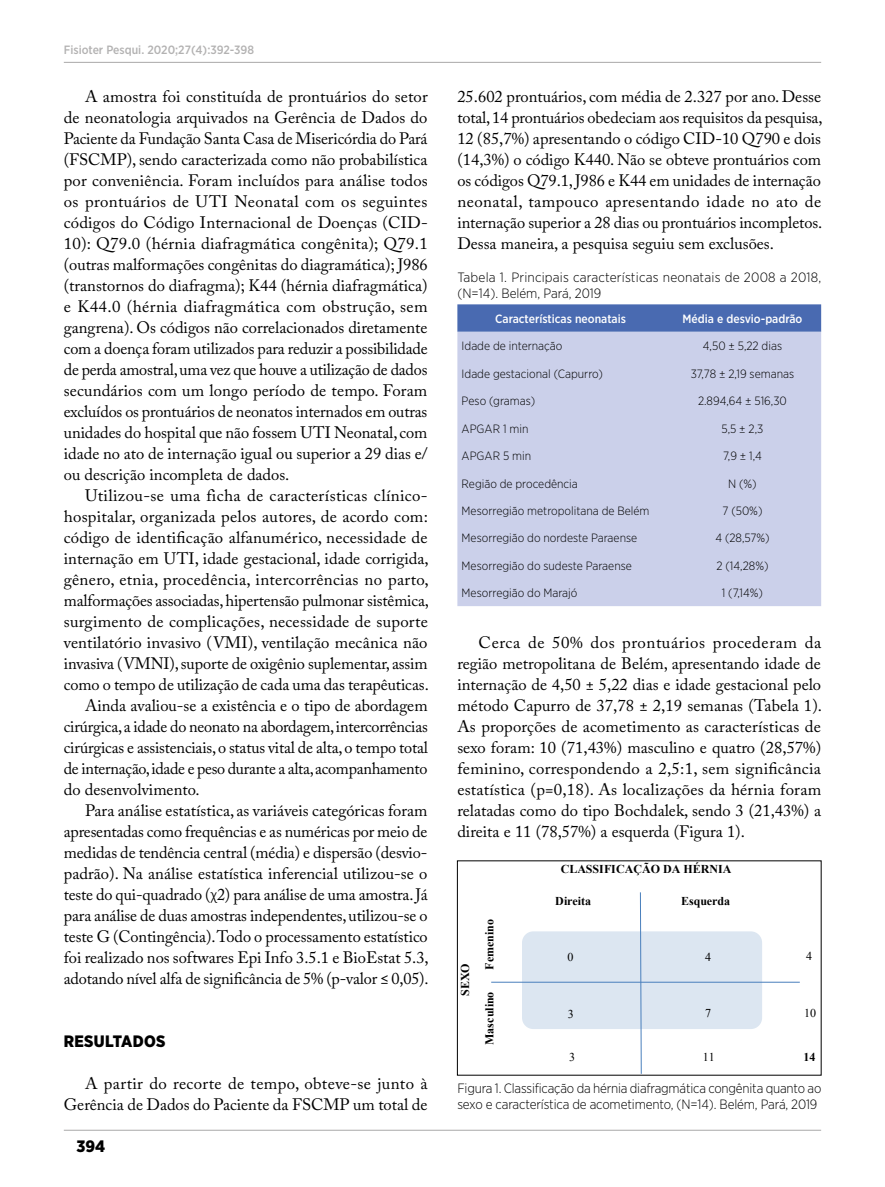
<style>
.page{position:relative;width:885px;height:1187px;background:#fff}
.page>*{position:absolute;margin:0;border:0;box-sizing:border-box;transform-origin:0 0}
.t1{font:16.5px/21px "Adobe Caslon Pro";color:#000;text-align:justify}
.t2{font:16.5px "Adobe Caslon Pro";letter-spacing:.02em;color:#000}
.t3{font:900 16.5px "Gotham Narrow";letter-spacing:.02em;color:#000}
.t4{font:300 13.5px/16.2px "Gotham Narrow";letter-spacing:-.01em;color:#000}
.t5{font:300 13.5px/16.2px "Gotham Narrow";letter-spacing:.01em;color:#000}
.t6{font:300 12px "Gotham Narrow";color:#000}
.t7{font:700 12px "Times New Roman";color:#000}
.t8{font:500 12px "Gotham Narrow";color:#fff}
.t9{font:500 12px "Gotham Narrow";color:#b3b2b2}
.t10{font:12px "Times New Roman";color:#000}
.s1{font-family:"Calibri";font-weight:300}
</style>
<div class="page">
<hr style="left:64px;top:62px;width:757px;height:1px;background:#b3b2b2">
<hr style="left:64px;top:1129px;width:757px;height:1px;background:#b3b2b2">
<svg style="left:457px;top:304px;width:364px;height:28px;background:#4d6db2"></svg>
<div style="left:457px;top:332px;width:364px;height:274px;background:#cbd0ea"></div>
<div style="left:523px;top:932px;width:238px;height:95px;background:#dce6f1;border-radius:10px"></div>
<div style="left:522px;top:931px;width:240px;height:97px;border:2px solid #dce6f1;border-radius:10px"></div>
<hr style="left:491px;top:981px;width:308px;height:1px;background:#497fbc">
<svg style="left:639px;top:892px;width:3px;height:181px"></svg>
<p class="t9" style="left:64px;top:42px;width:192px">Fisioter Pesqui. 2020;27(4):392-398</p>
<p class="t1" style="left:64px;top:86px;width:365px;text-indent:21px">A amostra foi constituída de prontuários do setor de neonatologia arquivados na Gerência de Dados do Paciente da Fundação Santa Casa de Misericórdia do Pará (FSCMP), sendo caracterizada como não probabilística por conveniência. Foram incluídos para análise todos os prontuários de UTI Neonatal com os seguintes códigos do Código Internacional de Doenças (CID-10): Q79.0 (hérnia diafragmática congênita); Q79.1 (outras malformações congênitas do diagramática); J986 (transtornos do diafragma); K44 (hérnia diafragmática) e K44.0 (hérnia diafragmática com obstrução, sem gangrena). Os códigos não correlacionados diretamente com a doença foram utilizados para reduzir a possibilidade de perda amostral, uma vez que houve a utilização de dados secundários com um longo período de tempo. Foram excluídos os prontuários de neonatos internados em outras unidades do hospital que não fossem UTI Neonatal, com idade no ato de internação igual ou superior a 29 dias e/ ou descrição incompleta de dados.</p>
<p class="t2" style="left:85px;top:485px;width:344px">Utilizou-se uma ficha de características clínico-</p>
<p class="t1" style="left:64px;top:506px;width:365px">hospitalar, organizada pelos autores, de acordo com:</p>
<p class="t1" style="left:64px;top:527px;width:365px">código de identificação alfanumérico, necessidade de</p>
<p class="t1" style="left:64px;top:548px;width:366px">internação em UTI, idade gestacional, idade corrigida,</p>
<p class="t1" style="left:64px;top:569px;width:366px">gênero, etnia, procedência, intercorrências no parto,</p>
<p class="t1" style="left:64px;top:590px;width:366px">malformações associadas, hipertensão pulmonar sistêmica,</p>
<p class="t1" style="left:64px;top:611px;width:365px">surgimento de complicações, necessidade de suporte</p>
<p class="t1" style="left:64px;top:632px;width:365px">ventilatório invasivo (VMI), ventilação mecânica não</p>
<p class="t1" style="left:64px;top:653px;width:365px">invasiva (VMNI), suporte de oxigênio suplementar, assim</p>
<p class="t1" style="left:64px;top:674px;width:366px">como o tempo de utilização de cada uma das terapêuticas.</p>
<p class="t1" style="left:85px;top:695px;width:344px">Ainda avaliou-se a existência e o tipo de abordagem</p>
<p class="t1" style="left:64px;top:716px;width:365px">cirúrgica, a idade do neonato na abordagem, intercorrências</p>
<p class="t1" style="left:64px;top:737px;width:365px">cirúrgicas e assistenciais, o status vital de alta, o tempo total</p>
<p class="t1" style="left:64px;top:758px;width:365px">de internação, idade e peso durante a alta, acompanhamento</p>
<p class="t1" style="left:64px;top:779px;width:137px">do desenvolvimento.</p>
<p class="t1" style="left:85px;top:800px;width:344px">Para análise estatística, as variáveis categóricas foram</p>
<p class="t1" style="left:64px;top:821px;width:365px">apresentadas como frequências e as numéricas por meio de</p>
<p class="t1" style="left:64px;top:842px;width:365px">medidas de tendência central (média) e dispersão (desvio-</p>
<p class="t1" style="left:64px;top:863px;width:365px">padrão). Na análise estatística inferencial utilizou-se o</p>
<p class="t1" style="left:64px;top:884px;width:365px">teste do qui-quadrado (<span class="s1">χ</span>2) para análise de uma amostra. Já</p>
<p class="t1" style="left:64px;top:905px;width:365px">para análise de duas amostras independentes, utilizou-se o</p>
<p class="t1" style="left:64px;top:926px;width:365px">teste G (Contingência). Todo o processamento estatístico</p>
<p class="t1" style="left:64px;top:947px;width:366px">foi realizado nos softwares Epi Info 3.5.1 e BioEstat 5.3,</p>
<p class="t1" style="left:64px;top:968px;width:366px">adotando nível alfa de significância de 5% (p-valor ≤ 0,05).</p>
<p class="t3" style="left:64px;top:1030px;width:103px">RESULTADOS</p>
<p class="t1" style="left:64px;top:1073px;width:365px;text-align:right">A partir do recorte de tempo, obteve-se junto à<br>Gerência de Dados do Paciente da FSCMP um total de</p>
<p class="t3" style="left:77px;top:1135px;width:30px">394</p>
<p class="t1" style="left:457px;top:86px;width:366px">25.602 prontuários, com média de 2.327 por ano. Desse total, 14 prontuários obedeciam aos requisitos da pesquisa, 12 (85,7%) apresentando o código CID-10 Q790 e dois (14,3%) o código K440. Não se obteve prontuários com os códigos Q79.1, J986 e K44 em unidades de internação neonatal, tampouco apresentando idade no ato de internação superior a 28 dias ou prontuários incompletos.<br>Dessa maneira, a pesquisa seguiu sem exclusões.</p>
<p class="t5" style="left:457px;top:269px;width:365px">Tabela 1. Principais características neonatais de 2008 a 2018, (N=14). Belém, Pará, 2019</p>
<p class="t8" style="left:495px;top:311px;width:132px">Características neonatais</p>
<p class="t8" style="left:682px;top:311px;width:121px">Média e desvio-padrão</p>
<p class="t6" style="left:461px;top:339px;width:102px">Idade de internação</p>
<p class="t6" style="left:702px;top:339px;width:81px">4,50 ± 5,22 dias</p>
<p class="t6" style="left:461px;top:366px;width:143px">Idade gestacional (Capurro)</p>
<p class="t6" style="left:690px;top:366px;width:105px">37,78 ± 2,19 semanas</p>
<p class="t6" style="left:461px;top:393px;width:75px">Peso (gramas)</p>
<p class="t6" style="left:698px;top:393px;width:90px">2.894,64 ± 516,30</p>
<p class="t6" style="left:461px;top:421px;width:68px">APGAR 1 min</p>
<p class="t6" style="left:721px;top:421px;width:43px">5,5 ± 2,3</p>
<p class="t6" style="left:461px;top:448px;width:71px">APGAR 5 min</p>
<p class="t6" style="left:723px;top:448px;width:40px">7,9 ± 1,4</p>
<p class="t6" style="left:461px;top:476px;width:118px">Região de procedência</p>
<p class="t6" style="left:728px;top:476px;width:30px">N (%)</p>
<p class="t6" style="left:461px;top:503px;width:189px">Mesorregião metropolitana de Belém</p>
<p class="t6" style="left:722px;top:503px;width:41px">7 (50%)</p>
<p class="t6" style="left:461px;top:530px;width:177px">Mesorregião do nordeste Paraense</p>
<p class="t6" style="left:715px;top:530px;width:56px">4 (28,57%)</p>
<p class="t6" style="left:461px;top:558px;width:172px">Mesorregião do sudeste Paraense</p>
<p class="t6" style="left:716px;top:558px;width:54px">2 (14,28%)</p>
<p class="t6" style="left:461px;top:585px;width:117px">Mesorregião do Marajó</p>
<p class="t6" style="left:721px;top:585px;width:43px">1 (7,14%)</p>
<p class="t1" style="left:457px;top:632px;width:366px;text-indent:21px">Cerca de 50% dos prontuários procederam da região metropolitana de Belém, apresentando idade de internação de 4,50 ± 5,22 dias e idade gestacional pelo método Capurro de 37,78 ± 2,19 semanas (Tabela 1).<br>As proporções de acometimento as características de sexo foram: 10 (71,43%) masculino e quatro (28,57%) feminino, correspondendo a 2,5:1, sem significância estatística (p=0,18). As localizações da hérnia foram relatadas como do tipo Bochdalek, sendo 3 (21,43%) a direita e 11 (78,57%) a esquerda (Figura 1).</p>
<p class="t7" style="left:456px;top:995px;width:34px;rotate:-90deg">SEXO</p>
<p class="t7" style="left:481px;top:969px;width:52px;rotate:-90deg">Femenino</p>
<p class="t7" style="left:481px;top:1044px;width:55px;rotate:-90deg">Masculino</p>
<p class="t7" style="left:561px;top:860px;width:172px">CLASSIFICAÇÃO DA HÉRNIA</p>
<p class="t7" style="left:555px;top:893px;width:37px">Direita</p>
<p class="t7" style="left:681px;top:893px;width:51px">Esquerda</p>
<p class="t10" style="left:567px;top:948px;width:7px">0</p>
<p class="t10" style="left:705px;top:949px;width:7px">4</p>
<p class="t10" style="left:567px;top:1005px;width:7px">3</p>
<p class="t10" style="left:705px;top:1004px;width:7px">7</p>
<p class="t10" style="left:569px;top:1048px;width:7px">3</p>
<p class="t10" style="left:702px;top:1048px;width:14px">11</p>
<p class="t10" style="left:806px;top:948px;width:7px">4</p>
<p class="t10" style="left:804px;top:1005px;width:14px">10</p>
<p class="t7" style="left:803px;top:1048px;width:14px">14</p>
<p class="t4" style="left:457px;top:1079px;width:365px">Figura 1. Classificação da hérnia diafragmática congênita quanto ao sexo e característica de acometimento, (N=14). Belém, Pará, 2019</p>
</div>
